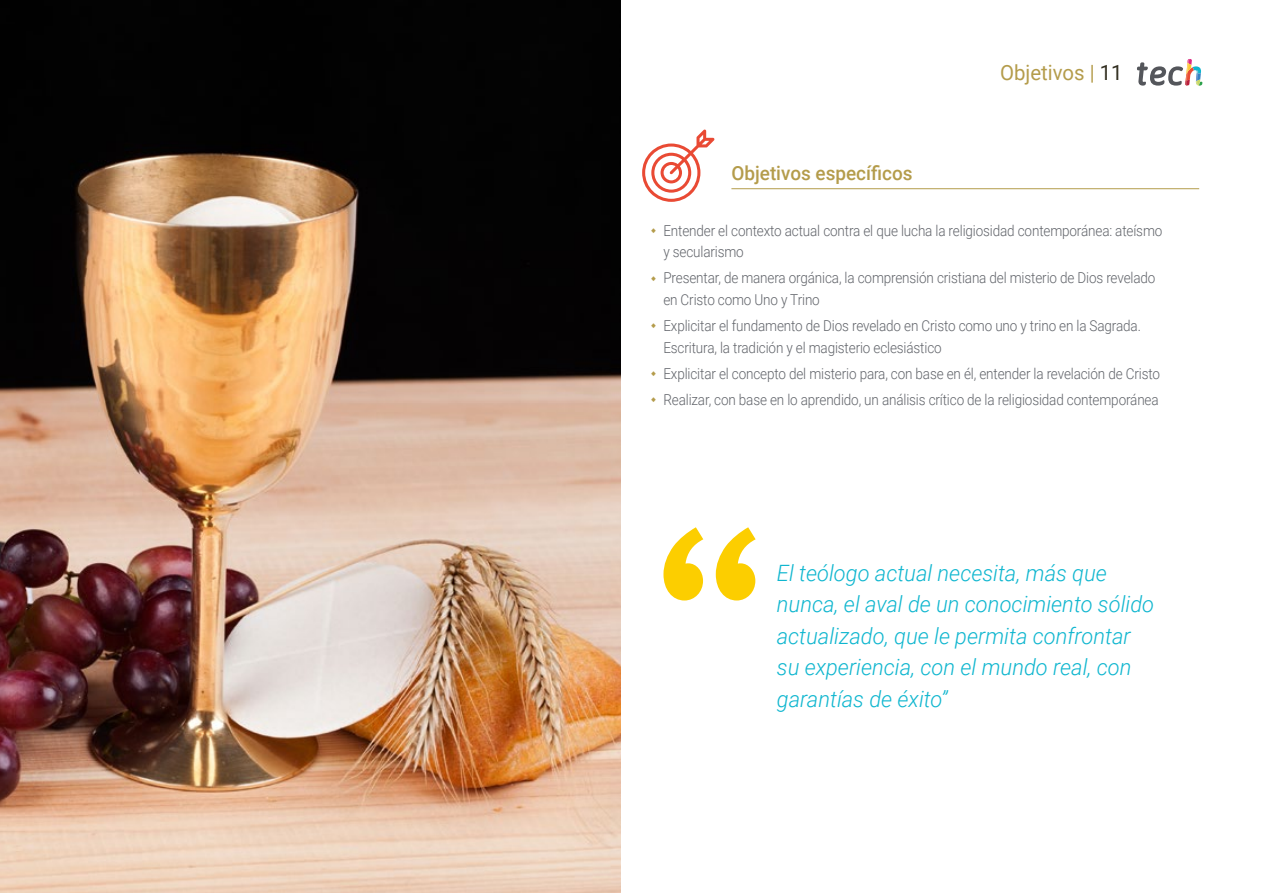
<style>
.page{position:relative;width:1263px;height:893px;background:#fff}
.page>*{position:absolute;margin:0;border:0;box-sizing:border-box;transform-origin:0 0}
.t1{font:italic 300 22.5px/31.5px "Roboto";color:#0fb6cf}
.t2{font:21px "Roboto";color:#b49c4b}
.t3{font:500 19.5px "Roboto";color:#b49c4b}
.t4{font:300 15px/21.8px "Roboto";letter-spacing:-.01em;color:#61646a;scale:.9 1}
.s1{color:#312e20}
</style>
<div class="page">
<hr style="left:731px;top:188px;width:468px;height:1px;background:#b49c4b">
<svg style="left:642px;top:129px;width:72px;height:73px"></svg>
<img style="left:0;top:0;width:621px;height:893px">
<svg style="left:663px;top:527px;width:93px;height:73px"></svg>
<svg style="left:1137px;top:59px;width:65px;height:27px"></svg>
<h3 class="t3" style="left:731px;top:160px;width:183px">Objetivos específicos</h3>
<h2 class="t2" style="left:1000px;top:57px;width:124px">Objetivos | <span class="s1">11</span></h2>
<p class="t4" style="left:663px;top:219px;width:556px">Entender el contexto actual contra el que lucha la religiosidad contemporánea: ateísmo y secularismo</p>
<p class="t4" style="left:663px;top:267px;width:548px">Presentar, de manera orgánica, la comprensión cristiana del misterio de Dios revelado en Cristo como Uno y Trino</p>
<p class="t4" style="left:663px;top:314px;width:532px">Explicitar el fundamento de Dios revelado en Cristo como uno y trino en la Sagrada.<br>Escritura, la tradición y el magisterio eclesiástico</p>
<p class="t4" style="left:663px;top:360px;width:553px;line-height:26px">Explicitar el concepto del misterio para, con base en él, entender la revelación de Cristo<br>Realizar, con base en lo aprendido, un análisis crítico de la religiosidad contemporánea</p>
<h1 class="t1" style="left:777px;top:556px;width:379px">El teólogo actual necesita, más que nunca, el aval de un conocimiento sólido actualizado, que le permita confrontar su experiencia, con el mundo real, con garantías de éxito”</h1>
</div>
